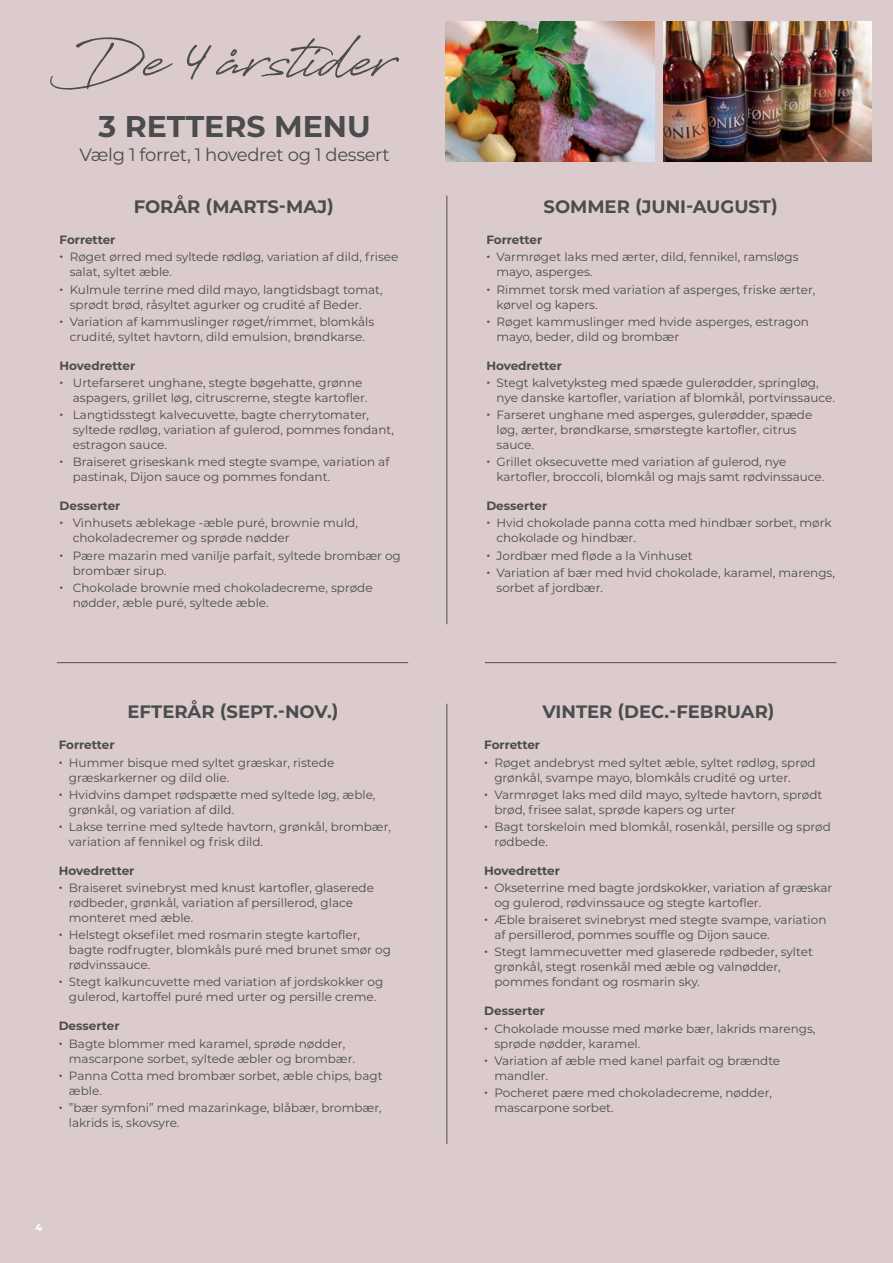
<style>
.page{position:relative;width:893px;height:1263px;background:#dbcbcc}
.page>*{position:absolute;margin:0;border:0;box-sizing:border-box;transform-origin:0 0}
.t1{font:60px "Antro Vectra Bolder";color:#4b4c4d}
.t2{font:700 30px "Montserrat";color:#4b4c4d}
.t3{font:700 18px "Montserrat";color:#4b4c4d}
.t4{font:18px "Montserrat";letter-spacing:-.02em;color:#4b4c4d}
.t5{font:12px/15px "Montserrat";color:#4b4c4d}
.t6{font:700 12px "Montserrat";color:#4b4c4d}
.Brød{font:700 10.5px "Montserrat";color:#fff}
.s1{font-family:"Journal";font-style:italic}
.s2{font-weight:700}
</style>
<div class="page">
<hr style="left:447px;top:704px;width:1px;height:440px;background:#4b4c4d">
<hr style="left:57px;top:662px;width:351px;height:1px;background:#4b4c4d">
<hr style="left:447px;top:196px;width:1px;height:428px;background:#4b4c4d">
<hr style="left:485px;top:662px;width:351px;height:1px;background:#4b4c4d">
<img style="left:446px;top:21px;width:208px;height:141px">
<img style="left:663px;top:21px;width:209px;height:141px">
<p class="t1" style="left:57px;top:18px;width:340px">De <span class="s1">4</span>årstider</p>
<p class="t2" style="left:99px;top:105px;width:274px">3 RETTERS MENU</p>
<p class="t4" style="left:80px;top:142px;width:312px">Vælg 1 forret, 1 hovedret og 1 dessert</p>
<p class="t3" style="left:134px;top:194px;width:202px">FORÅR (MARTS-MAJ)</p>
<p class="t6" style="left:60px;top:231px;width:57px">Forretter</p>
<p class="t5" style="left:70px;top:249px;width:330px;text-indent:-10px"><span class="s2">·</span> Røget ørred med syltede rødløg, variation af dild, frisee salat, syltet æble.</p>
<p class="t5" style="left:70px;top:281px;width:315px;text-indent:-10px"><span class="s2">·</span> Kulmule terrine med dild mayo, langtidsbagt tomat, sprødt brød, råsyltet agurker og crudité af Beder.</p>
<p class="t5" style="left:60px;top:313px;width:316px;text-align:center"><span class="s2">·</span> Variation af kammuslinger røget/rimmet, blomkåls crudité, syltet havtorn, dild emulsion, brøndkarse.</p>
<p class="t6" style="left:60px;top:357px;width:77px">Hovedretter</p>
<p class="t5" style="left:73px;top:375px;width:296px;text-indent:-13px"><span class="s2">·</span> Urtefarseret unghane, stegte bøgehatte, grønne aspagers, grillet løg, citruscreme, stegte kartofler.</p>
<p class="t5" style="left:73px;top:407px;width:323px;text-indent:-13px"><span class="s2">·</span> Langtidsstegt kalvecuvette, bagte cherrytomater, syltede rødløg, variation af gulerod, pommes fondant, estragon sauce.</p>
<p class="t5" style="left:73px;top:454px;width:318px;text-indent:-13px"><span class="s2">·</span> Braiseret griseskank med stegte svampe, variation af pastinak, Dijon sauce og pommes fondant.</p>
<p class="t6" style="left:60px;top:497px;width:62px">Desserter</p>
<p class="t5" style="left:73px;top:515px;width:287px;text-indent:-13px"><span class="s2">·</span> Vinhusets æblekage -æble puré, brownie muld, chokoladecremer og sprøde nødder</p>
<p class="t5" style="left:73px;top:547px;width:330px;text-indent:-13px"><span class="s2">·</span> Pære mazarin med vanilje parfait, syltede brombær og brombær sirup.</p>
<p class="t5" style="left:73px;top:579px;width:301px;text-indent:-13px"><span class="s2">·</span> Chokolade brownie med chokoladecreme, sprøde nødder, æble puré, syltede æble.</p>
<p class="t3" style="left:128px;top:699px;width:213px">EFTERÅR (SEPT.-NOV.)</p>
<p class="t6" style="left:59px;top:736px;width:57px">Forretter</p>
<p class="t5" style="left:69px;top:754px;width:267px;text-indent:-10px"><span class="s2">·</span> Hummer bisque med syltet græskar, ristede græskarkerner og dild olie.</p>
<p class="t5" style="left:69px;top:786px;width:308px;text-indent:-10px"><span class="s2">·</span> Hvidvins dampet rødspætte med syltede løg, æble, grønkål, og variation af dild.</p>
<p class="t5" style="left:69px;top:819px;width:324px;text-indent:-10px"><span class="s2">·</span> Lakse terrine med syltede havtorn, grønkål, brombær, variation af fennikel og frisk dild.</p>
<p class="t6" style="left:59px;top:862px;width:77px">Hovedretter</p>
<p class="t5" style="left:69px;top:880px;width:307px;text-indent:-10px"><span class="s2">·</span> Braiseret svinebryst med knust kartofler, glaserede rødbeder, grønkål, variation af persillerod, glace monteret med æble.</p>
<p class="t5" style="left:69px;top:927px;width:324px;text-indent:-10px"><span class="s2">·</span> Helstegt oksefilet med rosmarin stegte kartofler, bagte rodfrugter, blomkåls puré med brunet smør og rødvinssauce.</p>
<p class="t5" style="left:59px;top:974px;width:326px;text-align:center"><span class="s2">·</span> Stegt kalkuncuvette med variation af jordskokker og gulerod, kartoffel puré med urter og persille creme.</p>
<p class="t6" style="left:59px;top:1017px;width:62px">Desserter</p>
<p class="t5" style="left:69px;top:1035px;width:288px;text-indent:-10px"><span class="s2">·</span> Bagte blommer med karamel, sprøde nødder, mascarpone sorbet, syltede æbler og brombær.</p>
<p class="t5" style="left:69px;top:1067px;width:315px;text-indent:-10px"><span class="s2">·</span> Panna Cotta med brombær sorbet, æble chips, bagt æble.</p>
<p class="t5" style="left:69px;top:1100px;width:314px;text-indent:-10px"><span class="s2">·</span> ”bær symfoni” med mazarinkage, blåbær, brombær, lakrids is, skovsyre.</p>
<p class="Brød" style="left:35px;top:1219px;width:9px">4</p>
<p class="t3" style="left:544px;top:194px;width:236px">SOMMER (JUNI-AUGUST)</p>
<p class="t6" style="left:486px;top:231px;width:57px">Forretter</p>
<p class="t5" style="left:496px;top:249px;width:304px;text-indent:-10px"><span class="s2">·</span> Varmrøget laks med ærter, dild, fennikel, ramsløgs mayo, asperges.</p>
<p class="t5" style="left:496px;top:281px;width:320px;text-indent:-10px"><span class="s2">·</span> Rimmet torsk med variation af asperges, friske ærter, kørvel og kapers.</p>
<p class="t5" style="left:496px;top:313px;width:314px;text-indent:-10px"><span class="s2">·</span> Røget kammuslinger med hvide asperges, estragon mayo, beder, dild og brombær</p>
<p class="t6" style="left:486px;top:357px;width:77px">Hovedretter</p>
<p class="t5" style="left:496px;top:375px;width:340px;text-indent:-10px"><span class="s2">·</span> Stegt kalvetyksteg med spæde gulerødder, springløg, nye danske kartofler, variation af blomkål, portvinssauce.</p>
<p class="t5" style="left:496px;top:407px;width:317px;text-indent:-10px"><span class="s2">·</span> Farseret unghane med asperges, gulerødder, spæde løg, ærter, brøndkarse, smørstegte kartofler, citrus sauce.</p>
<p class="t5" style="left:496px;top:454px;width:329px;text-indent:-10px"><span class="s2">·</span> Grillet oksecuvette med variation af gulerod, nye kartofler, broccoli, blomkål og majs samt rødvinssauce.</p>
<p class="t6" style="left:486px;top:497px;width:62px">Desserter</p>
<p class="t5" style="left:496px;top:515px;width:337px;text-indent:-10px"><span class="s2">·</span> Hvid chokolade panna cotta med hindbær sorbet, mørk chokolade og hindbær.</p>
<p class="t5" style="left:486px;top:547px;width:208px"><span class="s2">·</span> Jordbær med fløde a la Vinhuset</p>
<p class="t5" style="left:496px;top:564px;width:340px;text-indent:-10px"><span class="s2">·</span> Variation af bær med hvid chokolade, karamel, marengs, sorbet af jordbær.</p>
<p class="t3" style="left:542px;top:699px;width:234px">VINTER (DEC.-FEBRUAR)</p>
<p class="t6" style="left:484px;top:736px;width:57px">Forretter</p>
<p class="t5" style="left:494px;top:754px;width:323px;text-indent:-10px"><span class="s2">·</span> Røget andebryst med syltet æble, syltet rødløg, sprød grønkål, svampe mayo, blomkåls crudité og urter.</p>
<p class="t5" style="left:494px;top:786px;width:330px;text-indent:-10px"><span class="s2">·</span> Varmrøget laks med dild mayo, syltede havtorn, sprødt brød, frisee salat, sprøde kapers og urter</p>
<p class="t5" style="left:494px;top:819px;width:338px;text-indent:-10px"><span class="s2">·</span> Bagt torskeloin med blomkål, rosenkål, persille og sprød rødbede.</p>
<p class="t6" style="left:484px;top:862px;width:77px">Hovedretter</p>
<p class="t5" style="left:494px;top:880px;width:340px;text-indent:-10px"><span class="s2">·</span> Okseterrine med bagte jordskokker, variation af græskar og gulerod, rødvinssauce og stegte kartofler.</p>
<p class="t5" style="left:494px;top:912px;width:334px;text-indent:-10px"><span class="s2">·</span> Æble braiseret svinebryst med stegte svampe, variation af persillerod, pommes souffle og Dijon sauce.</p>
<p class="t5" style="left:494px;top:944px;width:320px;text-indent:-10px"><span class="s2">·</span> Stegt lammecuvetter med glaserede rødbeder, syltet grønkål, stegt rosenkål med æble og valnødder, pommes fondant og rosmarin sky.</p>
<p class="t6" style="left:484px;top:1002px;width:62px">Desserter</p>
<p class="t5" style="left:494px;top:1020px;width:323px;text-indent:-10px"><span class="s2">·</span> Chokolade mousse med mørke bær, lakrids marengs, sprøde nødder, karamel.</p>
<p class="t5" style="left:494px;top:1052px;width:287px;text-indent:-10px"><span class="s2">·</span> Variation af æble med kanel parfait og brændte mandler.</p>
<p class="t5" style="left:494px;top:1085px;width:279px;text-indent:-10px"><span class="s2">·</span> Pocheret pære med chokoladecreme, nødder, mascarpone sorbet.</p>
</div>
